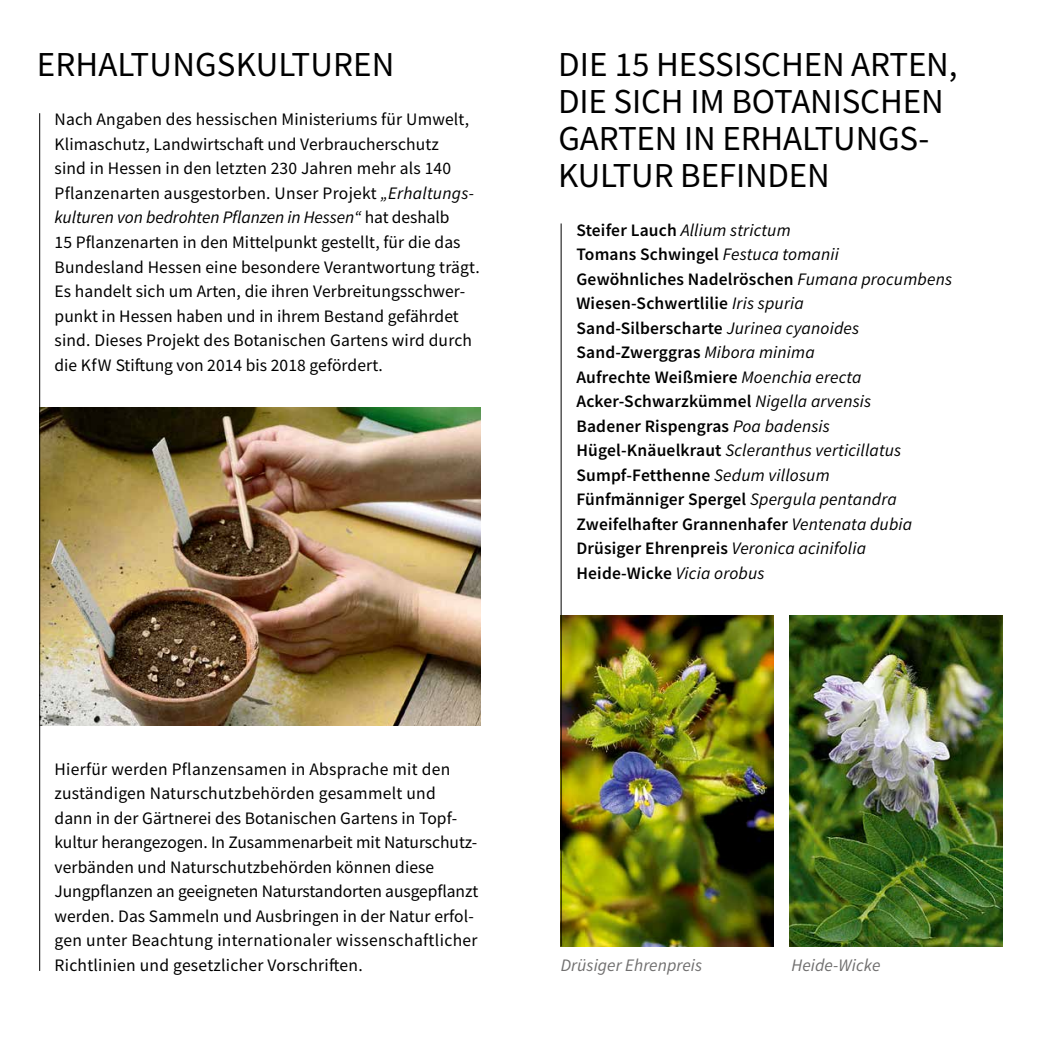
<style>
.page{position:relative;width:1042px;height:1042px;background:#fff}
.page>*{position:absolute;margin:0;border:0;box-sizing:border-box;transform-origin:0 0}
.t1{font:35px/36.8px "Source Sans Pro";letter-spacing:-.005em;color:#000}
.t2{font:17.5px/24.5px "Source Sans Pro";letter-spacing:.005em;color:#000}
.t3{font:600 17.5px/24.5px "Source Sans Pro";letter-spacing:.01em;color:#000}
.t4{font:italic 17.5px "Source Sans Pro";letter-spacing:.005em;color:#706f6f}
.s1{font-style:italic}
.s2{font-weight:400;font-style:italic}
</style>
<div class="page">
<img style="left:40px;top:407px;width:441px;height:319px">
<img style="left:562px;top:615px;width:211px;height:331px">
<img style="left:789px;top:615px;width:213px;height:331px">
<hr style="left:561px;top:223px;width:1px;height:723px;background:#000">
<hr style="left:39px;top:113px;width:1px;height:858px;background:#000">
<h1 class="t1" style="left:37px;top:46px;width:359px">ERHALTUNGSKULTUREN</h1>
<p class="t2" style="left:55px;top:107px;width:427px">Nach Angaben des hessischen Ministeriums für Umwelt, Klimaschutz, Landwirtschaft und Verbraucherschutz<br>sind in Hessen in den letzten 230 Jahren mehr als 140<br>Pflanzenarten ausgestorben. Unser Projekt <span class="s1">„Erhaltungs&shy;kulturen von bedrohten Pflanzen in Hessen“</span> hat deshalb<br>15 Pflanzenarten in den Mittelpunkt gestellt, für die das Bundesland Hessen eine besondere Verantwortung trägt.<br>Es handelt sich um Arten, die ihren Verbreitungsschwer&shy;punkt in Hessen haben und in ihrem Bestand gefährdet sind. Dieses Projekt des Botanischen Gartens wird durch die KfW Stiftung von 2014 bis 2018 gefördert.</p>
<p class="t2" style="left:55px;top:757px;width:425px">Hierfür werden Pflanzensamen in Absprache mit den zuständigen Naturschutzbehörden gesammelt und<br>dann in der Gärtnerei des Botanischen Gartens in Topf&shy;kultur herangezogen. In Zusammenarbeit mit Naturschutz&shy;verbänden und Naturschutzbehörden können diese Jungpflanzen an geeigneten Naturstandorten ausgepflanzt werden. Das Sammeln und Ausbringen in der Natur erfol&shy;gen unter Beachtung internationaler wissenschaftlicher Richtlinien und gesetzlicher Vorschriften.</p>
<h1 class="t1" style="left:558px;top:46px;width:401px">DIE 15 HESSISCHEN ARTEN,<br>DIE SICH IM BOTANISCHEN<br>GARTEN IN ERHALTUNGS-<br>KULTUR BEFINDEN</h1>
<p class="t3" style="left:576px;top:217px;width:377px">Steifer Lauch <span class="s2">Allium strictum<br></span>Tomans Schwingel <span class="s2">Festuca tomanii<br></span>Gewöhnliches Nadelröschen <span class="s2">Fumana procumbens </span>Wiesen-Schwertlilie <span class="s2">Iris spuria </span>Sand-Silberscharte <span class="s2">Jurinea cyanoides </span>Sand-Zwerggras <span class="s2">Mibora minima<br></span>Aufrechte Weißmiere <span class="s2">Moenchia erecta </span>Acker-Schwarzkümmel <span class="s2">Nigella arvensis<br></span>Badener Rispengras <span class="s2">Poa badensis </span>Hügel-Knäuelkraut <span class="s2">Scleranthus verticillatus </span>Sumpf-Fetthenne <span class="s2">Sedum villosum<br></span>Fünfmänniger Spergel <span class="s2">Spergula pentandra </span>Zweifelhafter Grannenhafer <span class="s2">Ventenata dubia </span>Drüsiger Ehrenpreis <span class="s2">Veronica acinifolia </span>Heide-Wicke <span class="s2">Vicia orobus</span></p>
<p class="t4" style="left:561px;top:954px;width:143px">Drüsiger Ehrenpreis</p>
<p class="t4" style="left:791px;top:954px;width:91px">Heide-Wicke</p>
</div>
